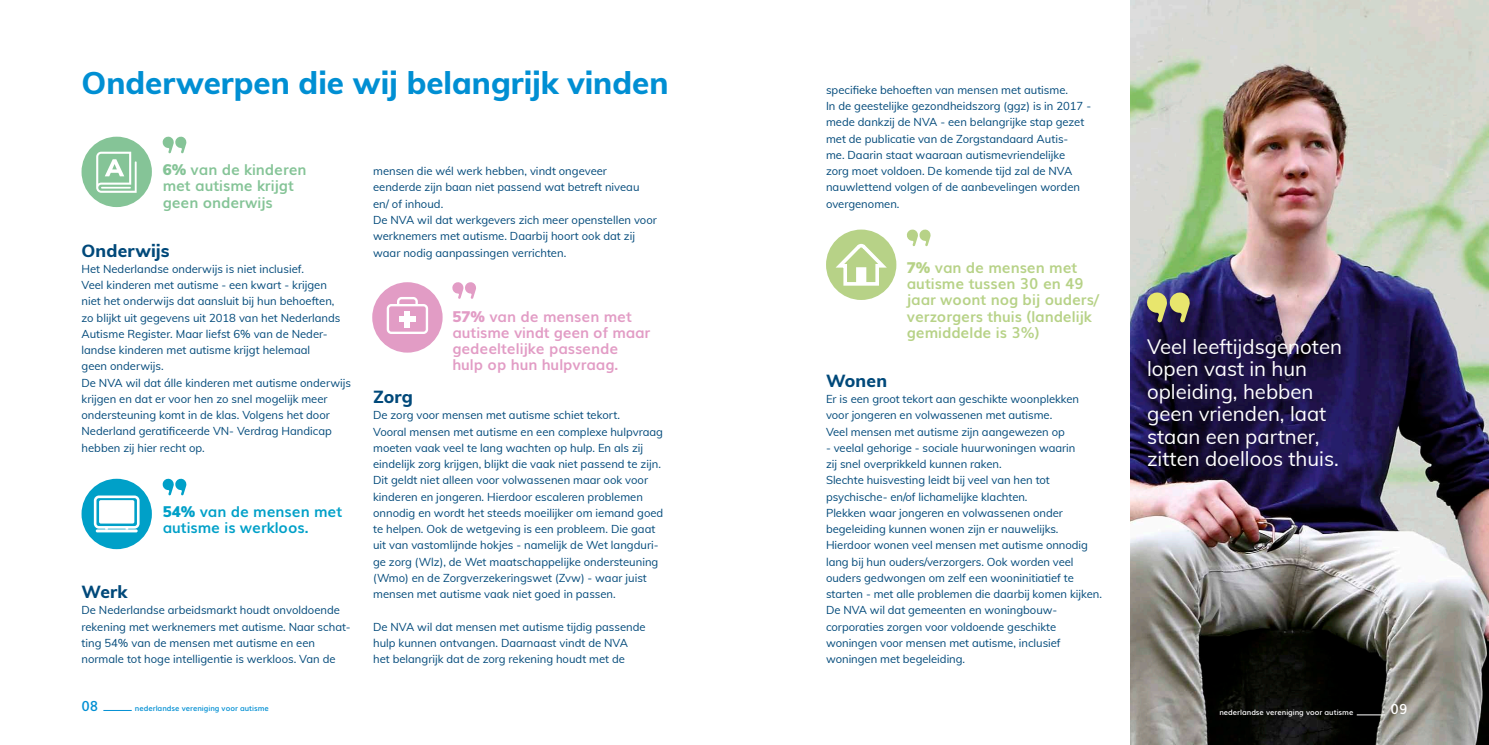
<style>
.page{position:relative;width:1489px;height:745px;background:#fff}
.page>*{position:absolute;margin:0;border:0;box-sizing:border-box;transform-origin:0 0}
.t1{font:800 31.25px "Muli";color:#008fd3}
.t2{font:20.38px/22.5px "Muli";color:#fff}
.t3{font:800 17.5px "Muli";letter-spacing:.01em;color:#00497a}
.t4{font:700 15px/16.2px "Muli";color:#b7d287}
.t5{font:700 15px/16.2px "Muli";color:#e29cc5}
.t6{font:700 15px/16.2px "Muli";color:#85c497}
.t7{font:700 15px/16.2px "Muli";color:#00a0c8}
.t8{font:600 13.75px "Muli";color:#008fd3}
.t9{font:600 13.75px "Muli";color:#fff}
.t10{font:11.25px/16.2px "Muli";color:#00497a}
.t11{font:600 7.5px "Muli";color:#008fd3}
.t12{font:600 7.5px "Muli";color:#fff}
.s1{font-weight:900}
</style>
<div class="page">
<img style="left:1130px;top:0;width:358px;height:744px">
<svg style="left:1145px;top:291px;width:45px;height:31px"></svg>
<svg style="left:162px;top:136px;width:25px;height:17px"></svg>
<svg style="left:452px;top:282px;width:24px;height:17px"></svg>
<svg style="left:906px;top:229px;width:25px;height:17px"></svg>
<svg style="left:162px;top:478px;width:25px;height:17px"></svg>
<svg style="left:1356px;top:714px;width:28px;height:1px"></svg>
<div style="left:372px;top:282px;width:70px;height:70px;background:#e29cc5;border-radius:50%"></div>
<svg style="left:387px;top:297px;width:41px;height:37px"></svg>
<div style="left:404px;top:310px;width:6px;height:17px;background:#fff"></div>
<div style="left:399px;top:316px;width:16px;height:6px;background:#fff"></div>
<div style="left:81px;top:137px;width:71px;height:70px;background:#85c497;border-radius:50%"></div>
<svg style="left:96px;top:152px;width:41px;height:41px"></svg>
<div style="left:826px;top:229px;width:70px;height:71px;background:#b7d287;border-radius:50%"></div>
<svg style="left:831px;top:238px;width:56px;height:49px"></svg>
<div style="left:856px;top:267px;width:10px;height:16px;background:#fff"></div>
<div style="left:81px;top:478px;width:71px;height:71px;background:#00a0c8;border-radius:50%"></div>
<svg style="left:94px;top:495px;width:46px;height:34px"></svg>
<hr style="left:96px;top:529px;width:42px;height:3px;background:#fff">
<h1 class="t1" style="left:81px;top:60px;width:588px">Onderwerpen die wij belangrijk vinden</h1>
<h3 class="t6" style="left:163px;top:161px;width:145px"><span class="s1">6%</span> van de kinderen met autisme krijgt geen onderwijs</h3>
<h3 class="t3" style="left:81px;top:237px;width:90px">Onderwijs</h3>
<p class="t10" style="left:81px;top:260px;width:271px">Het Nederlandse onderwijs is niet inclusief.<br>Veel kinderen met autisme - een kwart - krijgen<br>niet het onderwijs dat aansluit bij hun behoeften,<br>zo blijkt uit gegevens uit 2018 van het Nederlands Autisme Register. Maar liefst 6% van de Neder&shy;landse kinderen met autisme krijgt helemaal<br>geen onderwijs.<br>De NVA wil dat álle kinderen met autisme onderwijs krijgen en dat er voor hen zo snel mogelijk meer ondersteuning komt in de klas. Volgens het door Nederland geratificeerde VN- Verdrag Handicap hebben zij hier recht op.</p>
<h3 class="t7" style="left:163px;top:502px;width:181px"><span class="s1">54%</span> van de mensen met autisme is werkloos.</h3>
<h3 class="t3" style="left:81px;top:578px;width:48px">Werk</h3>
<p class="t10" style="left:81px;top:601px;width:271px">De Nederlandse arbeidsmarkt houdt onvoldoende rekening met werknemers met autisme. Naar schat&shy;ting 54% van de mensen met autisme en een normale tot hoge intelligentie is werkloos. Van de</p>
<p class="t8" style="left:81px;top:694px;width:18px">08</p>
<p class="t11" style="left:135px;top:701px;width:135px">nederlandse vereniging voor autisme</p>
<p class="t10" style="left:373px;top:162px;width:285px">mensen die wél werk hebben, vindt ongeveer eenderde zijn baan niet passend wat betreft niveau en/ of inhoud.<br>De NVA wil dat werkgevers zich meer openstellen voor werknemers met autisme. Daarbij hoort ook dat zij waar nodig aanpassingen verrichten.</p>
<h3 class="t5" style="left:452px;top:307px;width:199px"><span class="s1">57%</span> van de mensen met autisme vindt geen of maar gedeeltelijke passende hulp op hun hulpvraag.</h3>
<h3 class="t3" style="left:373px;top:383px;width:41px">Zorg</h3>
<p class="t10" style="left:373px;top:406px;width:292px">De zorg voor mensen met autisme schiet tekort.<br>Vooral mensen met autisme en een complexe hulpvraag moeten vaak veel te lang wachten op hulp. En als zij eindelijk zorg krijgen, blijkt die vaak niet passend te zijn.<br>Dit geldt niet alleen voor volwassenen maar ook voor kinderen en jongeren. Hierdoor escaleren problemen onnodig en wordt het steeds moeilijker om iemand goed te helpen. Ook de wetgeving is een probleem. Die gaat uit van vastomlijnde hokjes - namelijk de Wet langduri&shy;ge zorg (Wlz), de Wet maatschappelijke ondersteuning (Wmo) en de Zorgverzekeringswet (Zvw) - waar juist mensen met autisme vaak niet goed in passen.</p>
<p class="t10" style="left:373px;top:617px;width:274px">De NVA wil dat mensen met autisme tijdig passende hulp kunnen ontvangen. Daarnaast vindt de NVA het belangrijk dat de zorg rekening houdt met de</p>
<p class="t10" style="left:826px;top:81px;width:267px">specifieke behoeften van mensen met autisme.<br>In de geestelijke gezondheidszorg (ggz) is in 2017 - mede dankzij de NVA - een belangrijke stap gezet met de publicatie van de Zorgstandaard Autis-<br>me. Daarin staat waaraan autismevriendelijke<br>zorg moet voldoen. De komende tijd zal de NVA nauwlettend volgen of de aanbevelingen worden overgenomen.</p>
<h3 class="t4" style="left:906px;top:258px;width:193px"><span class="s1">7%</span> van de mensen met autisme tussen 30 en 49 jaar woont nog bij ouders/ verzorgers thuis (landelijk gemiddelde is 3%)</h3>
<h3 class="t3" style="left:826px;top:367px;width:63px">Wonen</h3>
<p class="t10" style="left:826px;top:390px;width:255px">Er is een groot tekort aan geschikte woonplekken voor jongeren en volwassenen met autisme.<br>Veel mensen met autisme zijn aangewezen op</p>
<p class="t10" style="left:826px;top:439px;width:277px">- veelal gehorige - sociale huurwoningen waarin<br>zij snel overprikkeld kunnen raken.<br>Slechte huisvesting leidt bij veel van hen tot psychische- en/of lichamelijke klachten.<br>Plekken waar jongeren en volwassenen onder begeleiding kunnen wonen zijn er nauwelijks.<br>Hierdoor wonen veel mensen met autisme onnodig lang bij hun ouders/verzorgers. Ook worden veel ouders gedwongen om zelf een wooninitiatief te starten - met alle problemen die daarbij komen kijken.<br>De NVA wil dat gemeenten en woningbouw&shy;corporaties zorgen voor voldoende geschikte woningen voor mensen met autisme, inclusief woningen met begeleiding.</p>
<h2 class="t2" style="left:1146px;top:334px;width:196px">Veel leeftijdsgenoten lopen vast in hun opleiding, hebben geen vrienden, laat staan een partner, zitten doelloos thuis.</h2>
<p class="t12" style="left:1219px;top:705px;width:135px">nederlandse vereniging voor autisme</p>
<p class="t9" style="left:1390px;top:697px;width:18px">09</p>
</div>
